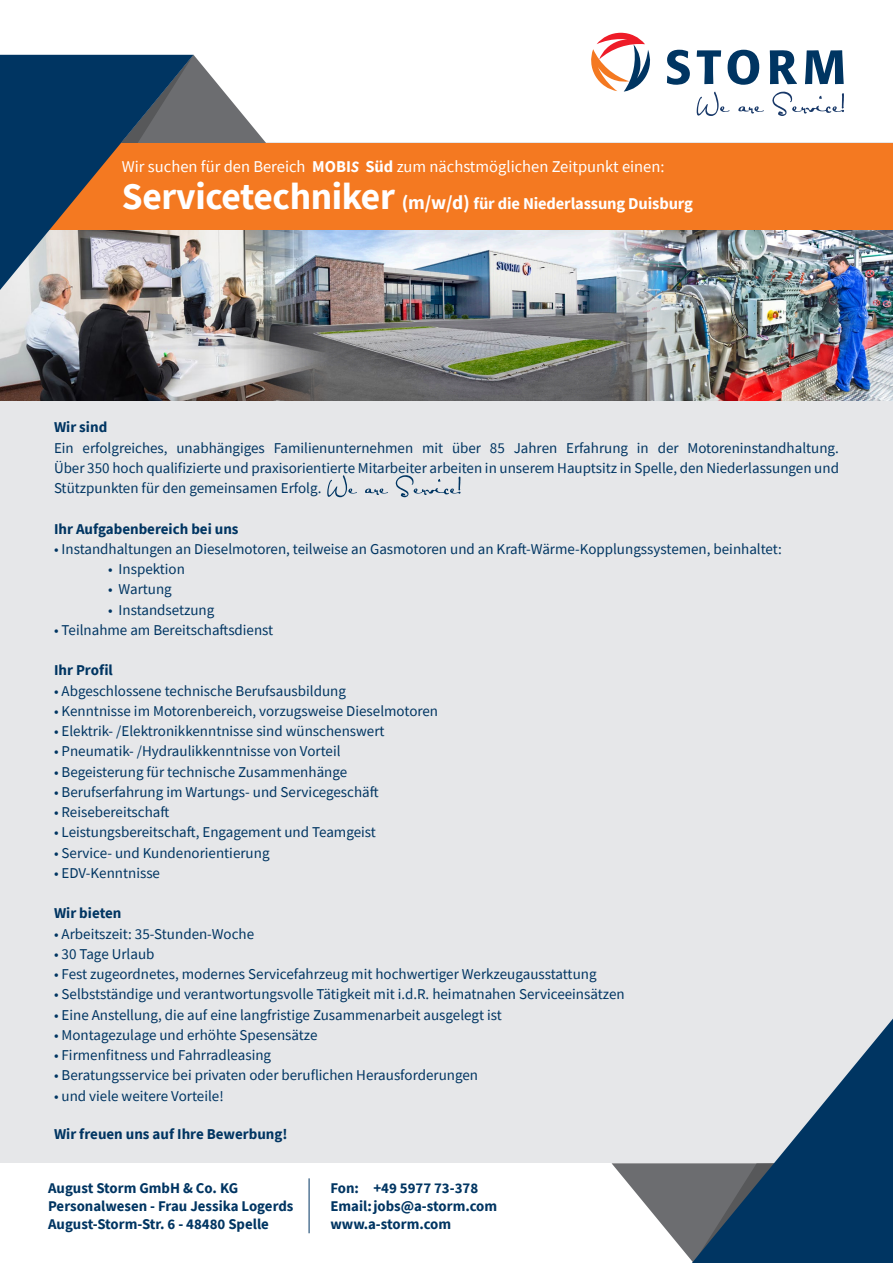
<style>
.page{position:relative;width:893px;height:1263px;background:#fff}
.page>*{position:absolute;margin:0;border:0;box-sizing:border-box;transform-origin:0 0}
.t1{font:16.5px "Source Sans Pro";color:#fff}
.t2{font:700 16.5px "Source Sans Pro";letter-spacing:-.01em;color:#fff}
.t3{font:15px/20.2px "Source Sans Pro";color:#003562}
.t4{font:700 15px "Source Sans Pro";color:#003562}
.t5{font:700 14.85px/17.9px "Source Sans Pro";color:#003562}
.s1{font-weight:700}
.s2{font-weight:700;font-style:italic;font-size:15.75px}
.s3{font-size:37.5px}
.s4{font-size:19.5px}
</style>
<div class="page">
<div style="left:0;top:143px;width:893px;height:1020px;background:#e6e7e9"></div>
<img style="left:329px;top:229px;width:280px;height:171px">
<img style="left:0;top:229px;width:329px;height:171px">
<img style="left:609px;top:229px;width:284px;height:171px">
<svg style="left:194px;top:55px;width:79px;height:88px"></svg>
<div style="left:0;top:143px;width:893px;height:86px;background:#f47921"></div>
<svg style="left:612px;top:1163px;width:80px;height:98px"></svg>
<svg style="left:692px;top:1018px;width:201px;height:245px"></svg>
<svg style="left:591px;top:33px;width:59px;height:59px"></svg>
<svg style="left:667px;top:50px;width:23px;height:35px"></svg>
<svg style="left:697px;top:50px;width:24px;height:34px"></svg>
<svg style="left:728px;top:50px;width:31px;height:35px"></svg>
<svg style="left:770px;top:50px;width:27px;height:34px"></svg>
<svg style="left:805px;top:50px;width:39px;height:34px"></svg>
<svg style="left:697px;top:92px;width:147px;height:24px"></svg>
<svg style="left:327px;top:475px;width:134px;height:22px"></svg>
<svg style="left:0;top:55px;width:194px;height:235px"></svg>
<hr style="left:309px;top:1178px;width:1px;height:55px;background:#003562">
<p class="t1" style="left:122px;top:156px;width:544px">Wir suchen für den Bereich <span class="s1">MOBI</span><span class="s2">S</span> <span class="s1">Süd</span> zum nächstmöglichen Zeitpunkt einen:</p>
<p class="t2" style="left:122px;top:193px;width:572px"><span class="s3">Servicetechniker</span> <span class="s4">(m/w/d)</span> für die Niederlassung Duisburg</p>
<p class="t4" style="left:54px;top:417px;width:55px">Wir sind</p>
<p class="t3" style="left:54px;top:437px;width:786px">Ein erfolgreiches, unabhängiges Familienunternehmen mit über 85 Jahren Erfahrung in der Motoreninstandhaltung.</p>
<p class="t3" style="left:54px;top:458px;width:786px">Über 350 hoch qualifizierte und praxisorientierte Mitarbeiter arbeiten in unserem Hauptsitz in Spelle, den Niederlassungen und<br>Stützpunkten für den gemeinsamen Erfolg.</p>
<p class="t4" style="left:54px;top:518px;width:186px">Ihr Aufgabenbereich bei uns</p>
<p class="t3" style="left:54px;top:539px;width:729px">• Instandhaltungen an Dieselmotoren, teilweise an Gasmotoren und an Kraft-Wärme-Kopplungssystemen, beinhaltet:</p>
<p class="t3" style="left:108px;top:559px;width:78px">• Inspektion</p>
<p class="t3" style="left:108px;top:579px;width:65px">• Wartung</p>
<p class="t3" style="left:108px;top:599px;width:108px">• Instandsetzung</p>
<p class="t3" style="left:54px;top:620px;width:221px">• Teilnahme am Bereitschaftsdienst</p>
<p class="t4" style="left:54px;top:660px;width:60px">Ihr Profil</p>
<p class="t3" style="left:54px;top:680px;width:293px">• Abgeschlossene technische Berufsausbildung</p>
<p class="t3" style="left:54px;top:701px;width:386px">• Kenntnisse im Motorenbereich, vorzugsweise Dieselmotoren</p>
<p class="t3" style="left:54px;top:721px;width:332px">• Elektrik- /Elektronikkenntnisse sind wünschenswert</p>
<p class="t3" style="left:54px;top:741px;width:288px">• Pneumatik- /Hydraulikkenntnisse von Vorteil</p>
<p class="t3" style="left:54px;top:761px;width:295px">• Begeisterung für technische Zusammenhänge</p>
<p class="t3" style="left:54px;top:782px;width:326px">• Berufserfahrung im Wartungs- und Servicegeschäft</p>
<p class="t3" style="left:54px;top:802px;width:117px">• Reisebereitschaft</p>
<p class="t3" style="left:54px;top:822px;width:323px">• Leistungsbereitschaft, Engagement und Teamgeist</p>
<p class="t3" style="left:54px;top:842px;width:217px">• Service- und Kundenorientierung</p>
<p class="t3" style="left:54px;top:863px;width:108px">• EDV-Kenntnisse</p>
<p class="t4" style="left:54px;top:903px;width:69px">Wir bieten</p>
<p class="t3" style="left:54px;top:923px;width:202px">• Arbeitszeit: 35-Stunden-Woche</p>
<p class="t3" style="left:54px;top:944px;width:102px">• 30 Tage Urlaub</p>
<p class="t3" style="left:54px;top:964px;width:544px">• Fest zugeordnetes, modernes Servicefahrzeug mit hochwertiger Werkzeugausstattung</p>
<p class="t3" style="left:54px;top:984px;width:572px">• Selbstständige und verantwortungsvolle Tätigkeit mit i.d.R. heimatnahen Serviceeinsätzen</p>
<p class="t3" style="left:54px;top:1004px;width:449px">• Eine Anstellung, die auf eine langfristige Zusammenarbeit ausgelegt ist</p>
<p class="t3" style="left:54px;top:1025px;width:265px">• Montagezulage und erhöhte Spesensätze</p>
<p class="t3" style="left:54px;top:1045px;width:219px">• Firmenfitness und Fahrradleasing</p>
<p class="t3" style="left:54px;top:1065px;width:426px">• Beratungsservice bei privaten oder beruflichen Herausforderungen</p>
<p class="t3" style="left:54px;top:1085px;width:171px">• und viele weitere Vorteile!</p>
<p class="t4" style="left:54px;top:1124px;width:235px">Wir freuen uns auf Ihre Bewerbung!</p>
<p class="t5" style="left:48px;top:1179px;width:192px">August Storm GmbH &amp; Co. KG</p>
<p class="t5" style="left:48px;top:1197px;width:247px">Personalwesen - Frau Jessika Logerds<br>August-Storm-Str. 6 - 48480 Spelle</p>
<p class="t5" style="left:330px;top:1179px;width:149px">Fon: +49 5977 73-378</p>
<p class="t5" style="left:330px;top:1197px;width:168px">Email:jobs@a-storm.com</p>
<p class="t5" style="left:330px;top:1215px;width:122px">www.a-storm.com</p>
</div>
